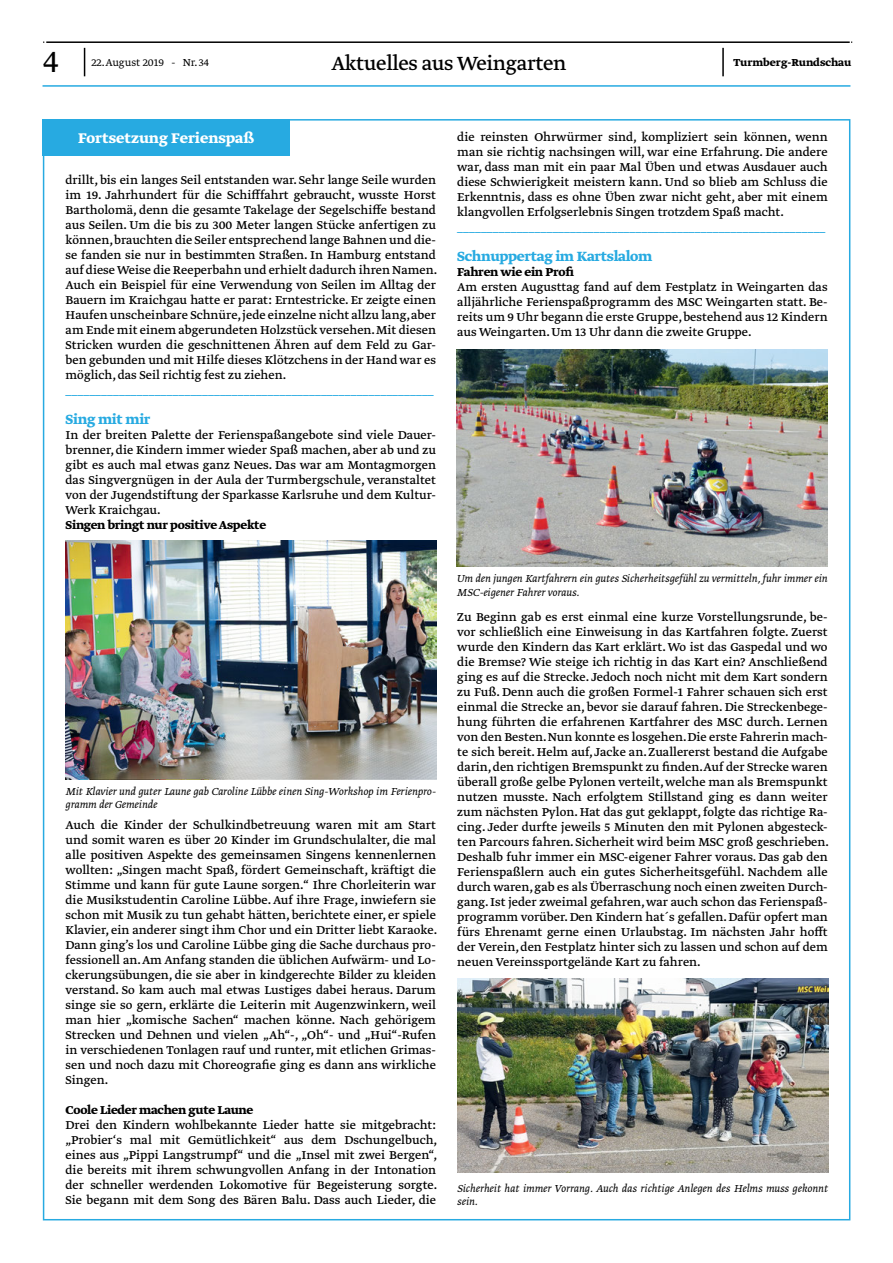
<style>
.page{position:relative;width:893px;height:1263px;background:#fff}
.page>*{position:absolute;margin:0;border:0;box-sizing:border-box;transform-origin:0 0}
.t1{font:300 36px "Greta Text Std";color:#000}
.t2{font:22.5px "Greta Text Std";letter-spacing:-.015em;color:#000}
.t3{font:700 16.5px "Greta Text Std";color:#fff}
.t4{font:700 15.75px "Greta Text Std";letter-spacing:-.02em;color:#27aae1}
.t5{font:13.5px/15px "Greta Text Std";color:#000;text-align:justify}
.t6{font:13.5px "Greta Text Std";color:#27aae1}
.t7{font:700 13.5px "Greta Text Std";letter-spacing:-.02em;color:#000}
.t8{font:italic 300 12px/13.5px "Greta Text Std";color:#000}
.t9{font:300 12px "Greta Text Std";color:#000}
.t10{font:700 12px "Greta Text Std";color:#000}
</style>
<div class="page">
<hr style="left:43px;top:85px;width:807px;height:2px;background:#27aae1">
<hr style="left:46px;top:41px;width:804px;height:2px;background:#000">
<svg style="left:84px;top:48px;width:1px;height:28px"></svg>
<hr style="left:722px;top:48px;width:2px;height:28px;background:#000">
<div style="left:43px;top:119px;width:247px;height:36px;background:#27aae1"></div>
<img style="left:66px;top:541px;width:370px;height:239px">
<img style="left:457px;top:349px;width:371px;height:218px">
<img style="left:457px;top:979px;width:371px;height:193px">
<h1 class="t1" style="left:43px;top:41px;width:17px">4</h1>
<p class="t9" style="left:91px;top:55px;width:119px">22. August 2019 - Nr. 34</p>
<h2 class="t2" style="left:331px;top:50px;width:237px">Aktuelles aus Weingarten</h2>
<p class="t10" style="left:733px;top:56px;width:119px">Turmberg-Rundschau</p>
<p class="t3" style="left:78px;top:128px;width:178px">Fortsetzung Ferienspaß</p>
<p class="t5" style="left:66px;top:173px;width:373px">drillt, bis ein langes Seil entstanden war. Sehr lange Seile wurden im 19. Jahrhundert für die Schifffahrt gebraucht, wusste Horst Bartholomä, denn die gesamte Takelage der Segelschiffe bestand aus Seilen. Um die bis zu 300 Meter langen Stücke anfertigen zu können, brauchten die Seiler entsprechend lange Bahnen und die&shy;se fanden sie nur in bestimmten Straßen. In Hamburg entstand auf diese Weise die Reeperbahn und erhielt dadurch ihren Namen.<br>Auch ein Beispiel für eine Verwendung von Seilen im Alltag der Bauern im Kraichgau hatte er parat: Erntestricke. Er zeigte einen Haufen unscheinbare Schnüre, jede einzelne nicht allzu lang, aber am Ende mit einem abgerundeten Holzstück versehen. Mit diesen Stricken wurden die geschnittenen Ähren auf dem Feld zu Gar&shy;ben gebunden und mit Hilfe dieses Klötzchens in der Hand war es möglich, das Seil richtig fest zu ziehen.</p>
<p class="t6" style="left:66px;top:382px;width:370px">______________________________________________________________</p>
<p class="t4" style="left:66px;top:410px;width:86px">Sing mit mir</p>
<p class="t5" style="left:66px;top:428px;width:372px">In der breiten Palette der Ferienspaßangebote sind viele Dauer&shy;brenner, die Kindern immer wieder Spaß machen, aber ab und zu gibt es auch mal etwas ganz Neues. Das war am Montagmorgen das Singvergnügen in der Aula der Turmbergschule, veranstaltet von der Jugendstiftung der Sparkasse Karlsruhe und dem Kultur-Werk Kraichgau.</p>
<p class="t7" style="left:66px;top:517px;width:202px">Singen bringt nur positive Aspekte</p>
<p class="t8" style="left:66px;top:785px;width:372px">Mit Klavier und guter Laune gab Caroline Lübbe einen Sing-Workshop im Ferienpro&shy;gramm der Gemeinde</p>
<p class="t5" style="left:66px;top:818px;width:373px">Auch die Kinder der Schulkindbetreuung waren mit am Start und somit waren es über 20 Kinder im Grundschulalter, die mal alle positiven Aspekte des gemeinsamen Singens kennenlernen wollten: „Singen macht Spaß, fördert Gemeinschaft, kräftigt die Stimme und kann für gute Laune sorgen.“ Ihre Chorleiterin war die Musikstudentin Caroline Lübbe. Auf ihre Frage, inwiefern sie schon mit Musik zu tun gehabt hätten, berichtete einer, er spiele Klavier, ein anderer singt ihm Chor und ein Dritter liebt Karaoke.<br>Dann ging’s los und Caroline Lübbe ging die Sache durchaus pro&shy;fessionell an. Am Anfang standen die üblichen Aufwärm- und Lo&shy;ckerungsübungen, die sie aber in kindgerechte Bilder zu kleiden verstand. So kam auch mal etwas Lustiges dabei heraus. Darum singe sie so gern, erklärte die Leiterin mit Augenzwinkern, weil man hier „komische Sachen“ machen könne. Nach gehörigem Strecken und Dehnen und vielen „Ah“-, „Oh“- und „Hui“-Rufen in verschiedenen Tonlagen rauf und runter, mit etlichen Grimas&shy;sen und noch dazu mit Choreografie ging es dann ans wirkliche Singen.</p>
<p class="t7" style="left:66px;top:1102px;width:189px">Coole Lieder machen gute Laune</p>
<p class="t5" style="left:66px;top:1118px;width:373px">Drei den Kindern wohlbekannte Lieder hatte sie mitgebracht: „Probier‘s mal mit Gemütlichkeit“ aus dem Dschungelbuch, eines aus „Pippi Langstrumpf“ und die „Insel mit zwei Bergen“, die bereits mit ihrem schwungvollen Anfang in der Intonation der schneller werdenden Lokomotive für Begeisterung sorgte.<br>Sie begann mit dem Song des Bären Balu. Dass auch Lieder, die</p>
<p class="t5" style="left:457px;top:130px;width:372px">die reinsten Ohrwürmer sind, kompliziert sein können, wenn man sie richtig nachsingen will, war eine Erfahrung. Die andere war, dass man mit ein paar Mal Üben und etwas Ausdauer auch diese Schwierigkeit meistern kann. Und so blieb am Schluss die Erkenntnis, dass es ohne Üben zwar nicht geht, aber mit einem klangvollen Erfolgserlebnis Singen trotzdem Spaß macht.</p>
<p class="t6" style="left:457px;top:219px;width:370px">______________________________________________________________</p>
<p class="t4" style="left:457px;top:247px;width:197px">Schnuppertag im Kartslalom</p>
<p class="t7" style="left:457px;top:264px;width:118px">Fahren wie ein Profi</p>
<p class="t5" style="left:457px;top:280px;width:372px">Am ersten Augusttag fand auf dem Festplatz in Weingarten das alljährliche Ferienspaßprogramm des MSC Weingarten statt. Be&shy;reits um 9 Uhr begann die erste Gruppe, bestehend aus 12 Kindern aus Weingarten. Um 13 Uhr dann die zweite Gruppe.</p>
<p class="t8" style="left:457px;top:573px;width:372px">Um den jungen Kartfahrern ein gutes Sicherheitsgefühl zu vermitteln, fuhr immer ein<br>MSC-eigener Fahrer voraus.</p>
<p class="t5" style="left:457px;top:610px;width:373px">Zu Beginn gab es erst einmal eine kurze Vorstellungsrunde, be&shy;vor schließlich eine Einweisung in das Kartfahren folgte. Zuerst wurde den Kindern das Kart erklärt. Wo ist das Gaspedal und wo die Bremse? Wie steige ich richtig in das Kart ein? Anschließend ging es auf die Strecke. Jedoch noch nicht mit dem Kart sondern zu Fuß. Denn auch die großen Formel-1 Fahrer schauen sich erst einmal die Strecke an, bevor sie darauf fahren. Die Streckenbege&shy;hung führten die erfahrenen Kartfahrer des MSC durch. Lernen von den Besten. Nun konnte es losgehen. Die erste Fahrerin mach&shy;te sich bereit. Helm auf, Jacke an. Zuallererst bestand die Aufgabe darin, den richtigen Bremspunkt zu finden.Auf der Strecke waren überall große gelbe Pylonen verteilt, welche man als Bremspunkt nutzen musste. Nach erfolgtem Stillstand ging es dann weiter zum nächsten Pylon. Hat das gut geklappt, folgte das richtige Ra&shy;cing. Jeder durfte jeweils 5 Minuten den mit Pylonen abgesteck&shy;ten Parcours fahren. Sicherheit wird beim MSC groß geschrieben.<br>Deshalb fuhr immer ein MSC-eigener Fahrer voraus. Das gab den Ferienspaßlern auch ein gutes Sicherheitsgefühl. Nachdem alle durch waren, gab es als Überraschung noch einen zweiten Durch&shy;gang. Ist jeder zweimal gefahren, war auch schon das Ferienspaß&shy;programm vorüber. Den Kindern hat´s gefallen. Dafür opfert man fürs Ehrenamt gerne einen Urlaubstag. Im nächsten Jahr hofft der Verein, den Festplatz hinter sich zu lassen und schon auf dem neuen Vereinssportgelände Kart zu fahren.</p>
<p class="t8" style="left:457px;top:1182px;width:372px">Sicherheit hat immer Vorrang. Auch das richtige Anlegen des Helms muss gekonnt sein.</p>
</div>
